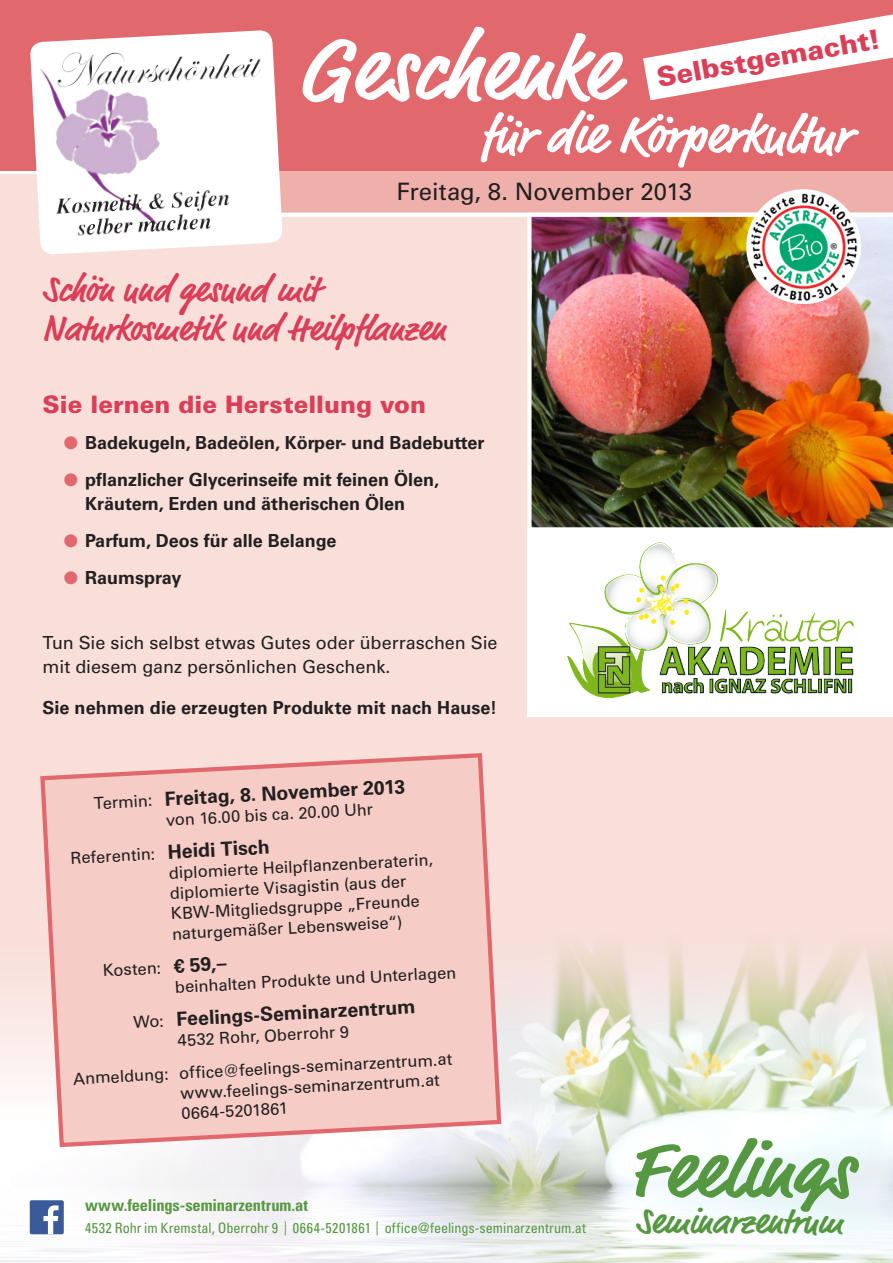
<style>
.page{position:relative;width:893px;height:1263px;background:#fff}
.page>*{position:absolute;margin:0;border:0;box-sizing:border-box;transform-origin:0 0}
.t1{font:700 90px "Market";letter-spacing:-.005em;color:#fff}
.t2{font:700 54px "Market";color:#fff}
.t3{font:700 36px/39px "Market";color:#da3f57}
.t4{font:700 36px "Market";color:#569741}
.t5{font:900 27px "Univers";color:#da3f57}
.t6{font:900 24px "Univers";color:#da3f57}
.t7{font:24px "Univers";letter-spacing:-.005em;color:#231f20}
.t8{font:700 19.5px "Univers";color:#231f20}
.t9{font:700 18px/24px "Univers";color:#231f20}
.t10{font:18px/24px "Univers";color:#231f20}
.t11{font:16.5px/20.2px "Univers";color:#231f20}
.t12{font:700 condensed 16.5px "Univers";letter-spacing:-.005em;color:#569741}
.t13{font:condensed 14.25px "Univers";color:#569741}
.s1{color:#e1696e}
.s2{font-weight:400;font-size:16.5px}
.s3{font-weight:700;font-size:19.5px}
</style>
<div class="page">
<img style="left:0;top:1037px;width:893px;height:226px">
<svg style="left:635px;top:1138px;width:224px;height:74px"></svg>
<div style="left:0;top:174px;width:893px;height:757px;background:#f9dfda"></div>
<svg style="left:283px;top:170px;width:610px;height:47px"></svg>
<div style="left:0;top:0;width:893px;height:170px;background:#e1696e"></div>
<svg style="left:504px;top:931px;width:389px;height:106px"></svg>
<div style="left:0;top:931px;width:128px;height:192px;background:linear-gradient(to bottom,#f8dcd6,#fefcfc)"></div>
<div style="left:527px;top:529px;width:366px;height:187px;background:#fff"></div>
<img style="left:567px;top:542px;width:286px;height:155px">
<svg style="left:38px;top:753px;width:466px;height:396px"></svg>
<div style="left:30px;top:1200px;width:34px;height:34px;background:#3b5a9a;border-radius:2px"></div>
<svg style="left:44px;top:1205px;width:14px;height:29px"></svg>
<img style="left:30px;top:30px;width:250px;height:224px">
<img style="left:525px;top:210px;width:368px;height:319px">
<img style="left:746px;top:189px;width:115px;height:115px;border-radius:57px">
<svg style="left:643px;top:14px;width:250px;height:86px"></svg>
<h1 class="t1" style="left:298px;top:15px;width:320px">Geschenke</h1>
<h2 class="t2" style="left:481px;top:102px;width:371px">für die Körperkultur</h2>
<h3 class="t5" style="left:654px;top:61px;width:228px;rotate:-10deg">Selbstgemacht!</h3>
<h3 class="t7" style="left:397px;top:177px;width:297px">Freitag, 8. November 2013</h3>
<h3 class="t3" style="left:43px;top:273px;width:405px">Schön und gesund mit<br>Naturkosmetik und Heilpflanzen</h3>
<h3 class="t6" style="left:43px;top:389px;width:385px">Sie lernen die Herstellung von</h3>
<p class="t9" style="left:64px;top:431px;width:422px"><span class="s1">●</span> Badekugeln, Badeölen, Körper- und Badebutter</p>
<p class="t9" style="left:85px;top:468px;width:356px;text-indent:-21px"><span class="s1">●</span> pflanzlicher Glycerinseife mit feinen Ölen,<br>Kräutern, Erden und ätherischen Ölen</p>
<p class="t9" style="left:64px;top:529px;width:274px"><span class="s1">●</span> Parfum, Deos für alle Belange</p>
<p class="t9" style="left:64px;top:565px;width:119px"><span class="s1">●</span> Raumspray</p>
<p class="t10" style="left:43px;top:630px;width:457px">Tun Sie sich selbst etwas Gutes oder überraschen Sie mit diesem ganz persönlichen Geschenk.</p>
<p class="t9" style="left:43px;top:695px;width:456px">Sie nehmen die erzeugten Produkte mit nach Hause!</p>
<p class="t8" style="left:93px;top:791px;width:313px;rotate:-3deg"><span class="s2">Termin:</span> Freitag, 8. November 2013</p>
<p class="t11" style="left:68px;top:809px;width:306px;line-height:33px;text-indent:97px;rotate:-3deg">von 16.00 bis ca. 20.00 Uhr<br>Referentin: <span class="s3">Heidi Tisch</span></p>
<p class="t11" style="left:168px;top:863px;width:266px;rotate:-3deg">diplomierte Heilpflanzenberaterin, diplomierte Visagistin (aus der KBW-Mitgliedsgruppe „Freunde naturgemäßer Lebensweise“)</p>
<p class="t11" style="left:173px;top:957px;width:283px;text-indent:-71px;rotate:-3deg">Kosten: <span class="s3">€ 59,–<br></span>beinhalten Produkte und Unterlagen</p>
<p class="t8" style="left:133px;top:1010px;width:284px;rotate:-3deg"><span class="s2">Wo:</span> Feelings-Seminarzentrum</p>
<p class="t11" style="left:71px;top:1029px;width:381px;line-height:33px;text-align:center;rotate:-3deg">4532 Rohr, Oberrohr 9<br>Anmeldung: office@feelings-seminarzentrum.at</p>
<p class="t11" style="left:180px;top:1083px;width:261px;rotate:-3deg">www.feelings-seminarzentrum.at<br>0664-5201861</p>
<p class="t12" style="left:85px;top:1195px;width:224px">www.feelings-seminarzentrum.at</p>
<p class="t13" style="left:85px;top:1219px;width:503px">4532 Rohr im Kremstal, Oberrohr 9 | 0664-5201861 | office@feelings-seminarzentrum.at</p>
<h3 class="t4" style="left:636px;top:1200px;width:208px">Seminarzentrum</h3>
</div>
